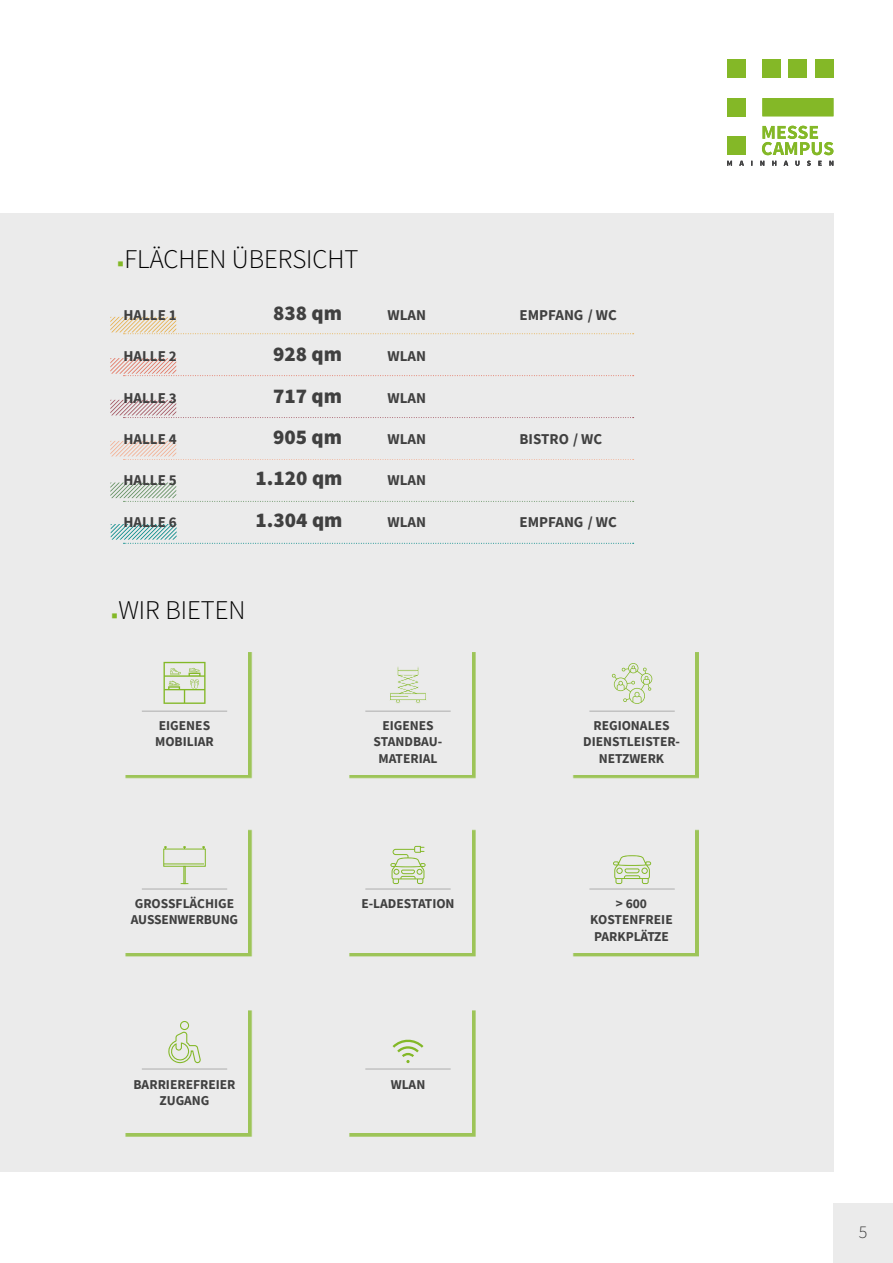
<style>
.page{position:relative;width:893px;height:1263px;background:#fff}
.page>*{position:absolute;margin:0;border:0;box-sizing:border-box;transform-origin:0 0}
.t1{font:300 27px "Source Sans Pro";color:#000}
.t2{font:900 21px "Source Sans Pro";color:#404040}
.t3{font:300 18px "Source Sans Pro";color:#404040}
.t4{font:700 15px "Source Sans Pro";color:#404040}
.t5{font:700 13.5px/16.5px "Source Sans Pro";color:#404040;text-align:center}
.s1{color:#83b827}
</style>
<div class="page">
<div style="left:0;top:213px;width:833px;height:958px;background:#ebebeb"></div>
<svg style="left:110px;top:317px;width:524px;height:17px"></svg>
<svg style="left:110px;top:400px;width:524px;height:18px"></svg>
<svg style="left:110px;top:358px;width:524px;height:18px"></svg>
<svg style="left:110px;top:441px;width:524px;height:19px"></svg>
<svg style="left:110px;top:482px;width:524px;height:20px"></svg>
<svg style="left:111px;top:524px;width:523px;height:20px"></svg>
<svg style="left:390px;top:846px;width:36px;height:38px"></svg>
<svg style="left:613px;top:855px;width:38px;height:29px"></svg>
<svg style="left:393px;top:1039px;width:30px;height:24px"></svg>
<svg style="left:164px;top:662px;width:42px;height:42px"></svg>
<svg style="left:390px;top:667px;width:36px;height:36px"></svg>
<svg style="left:168px;top:1021px;width:33px;height:43px"></svg>
<div style="left:163px;top:849px;width:43px;height:18px;border:1px solid #83b827"></div>
<div style="left:183px;top:866px;width:3px;height:18px;border:1px solid #83b827"></div>
<hr style="left:164px;top:864px;width:40px;height:1px;background:#83b827">
<svg style="left:612px;top:663px;width:40px;height:41px"></svg>
<hr style="left:365px;top:711px;width:86px;height:1px;background:#b4b4b4">
<hr style="left:589px;top:711px;width:86px;height:1px;background:#b4b4b4">
<hr style="left:365px;top:888px;width:86px;height:1px;background:#b4b4b4">
<hr style="left:589px;top:888px;width:86px;height:1px;background:#b4b4b4">
<hr style="left:365px;top:1068px;width:86px;height:1px;background:#b4b4b4">
<hr style="left:142px;top:1068px;width:85px;height:1px;background:#b4b4b4">
<hr style="left:142px;top:888px;width:85px;height:1px;background:#b4b4b4">
<hr style="left:142px;top:711px;width:85px;height:1px;background:#b4b4b4">
<div style="left:727px;top:60px;width:18px;height:18px;background:#84b827"></div>
<div style="left:762px;top:60px;width:19px;height:18px;background:#84b827"></div>
<div style="left:727px;top:98px;width:18px;height:18px;background:#84b827"></div>
<div style="left:727px;top:137px;width:18px;height:18px;background:#84b827"></div>
<svg style="left:762px;top:98px;width:71px;height:18px"></svg>
<div style="left:789px;top:60px;width:18px;height:18px;background:#84b827"></div>
<div style="left:815px;top:60px;width:18px;height:18px;background:#84b827"></div>
<svg style="left:762px;top:126px;width:71px;height:29px"></svg>
<svg style="left:727px;top:161px;width:106px;height:5px"></svg>
<div style="left:833px;top:1203px;width:60px;height:60px;background:#ebebeb"></div>
<h1 class="t1" style="left:117px;top:242px;width:243px"><span class="s1">■</span>FLÄCHEN ÜBERSICHT</h1>
<p class="t4" style="left:124px;top:305px;width:55px">HALLE 1</p>
<h2 class="t2" style="left:273px;top:299px;width:70px">838 qm</h2>
<p class="t4" style="left:388px;top:305px;width:40px">WLAN</p>
<p class="t4" style="left:520px;top:305px;width:99px">EMPFANG / WC</p>
<p class="t4" style="left:124px;top:346px;width:55px">HALLE 2</p>
<h2 class="t2" style="left:273px;top:341px;width:70px">928 qm</h2>
<p class="t4" style="left:388px;top:346px;width:40px">WLAN</p>
<p class="t4" style="left:124px;top:387px;width:55px">HALLE 3</p>
<h2 class="t2" style="left:273px;top:382px;width:70px">717 qm</h2>
<p class="t4" style="left:388px;top:387px;width:40px">WLAN</p>
<p class="t4" style="left:124px;top:429px;width:55px">HALLE 4</p>
<h2 class="t2" style="left:273px;top:423px;width:70px">905 qm</h2>
<p class="t4" style="left:388px;top:429px;width:40px">WLAN</p>
<p class="t4" style="left:520px;top:429px;width:84px">BISTRO / WC</p>
<p class="t4" style="left:124px;top:470px;width:55px">HALLE 5</p>
<h2 class="t2" style="left:256px;top:465px;width:88px">1.120 qm</h2>
<p class="t4" style="left:388px;top:470px;width:40px">WLAN</p>
<p class="t4" style="left:124px;top:512px;width:55px">HALLE 6</p>
<h2 class="t2" style="left:256px;top:506px;width:88px">1.304 qm</h2>
<p class="t4" style="left:388px;top:512px;width:40px">WLAN</p>
<p class="t4" style="left:520px;top:512px;width:99px">EMPFANG / WC</p>
<h1 class="t1" style="left:111px;top:594px;width:136px"><span class="s1">■</span>WIR BIETEN</h1>
<p class="t5" style="left:155px;top:717px;width:60px;text-align:left">EIGENES<br>MOBILIAR</p>
<p class="t5" style="left:374px;top:717px;width:70px">EIGENES<br>STANDBAU-<br>MATERIAL</p>
<p class="t5" style="left:131px;top:895px;width:109px;text-align:left">GROSSFLÄCHIGE<br>AUSSENWERBUNG</p>
<p class="t5" style="left:361px;top:895px;width:95px">E-LADESTATION</p>
<p class="t5" style="left:133px;top:1075px;width:104px">BARRIEREFREIER<br>ZUGANG</p>
<p class="t5" style="left:391px;top:1075px;width:36px">WLAN</p>
<p class="t5" style="left:583px;top:717px;width:98px">REGIONALES<br>DIENSTLEISTER-<br>NETZWERK</p>
<p class="t5" style="left:590px;top:895px;width:84px">&gt; 600<br>KOSTENFREIE<br>PARKPLÄTZE</p>
<h3 class="t3" style="left:859px;top:1221px;width:10px">5</h3>
</div>
